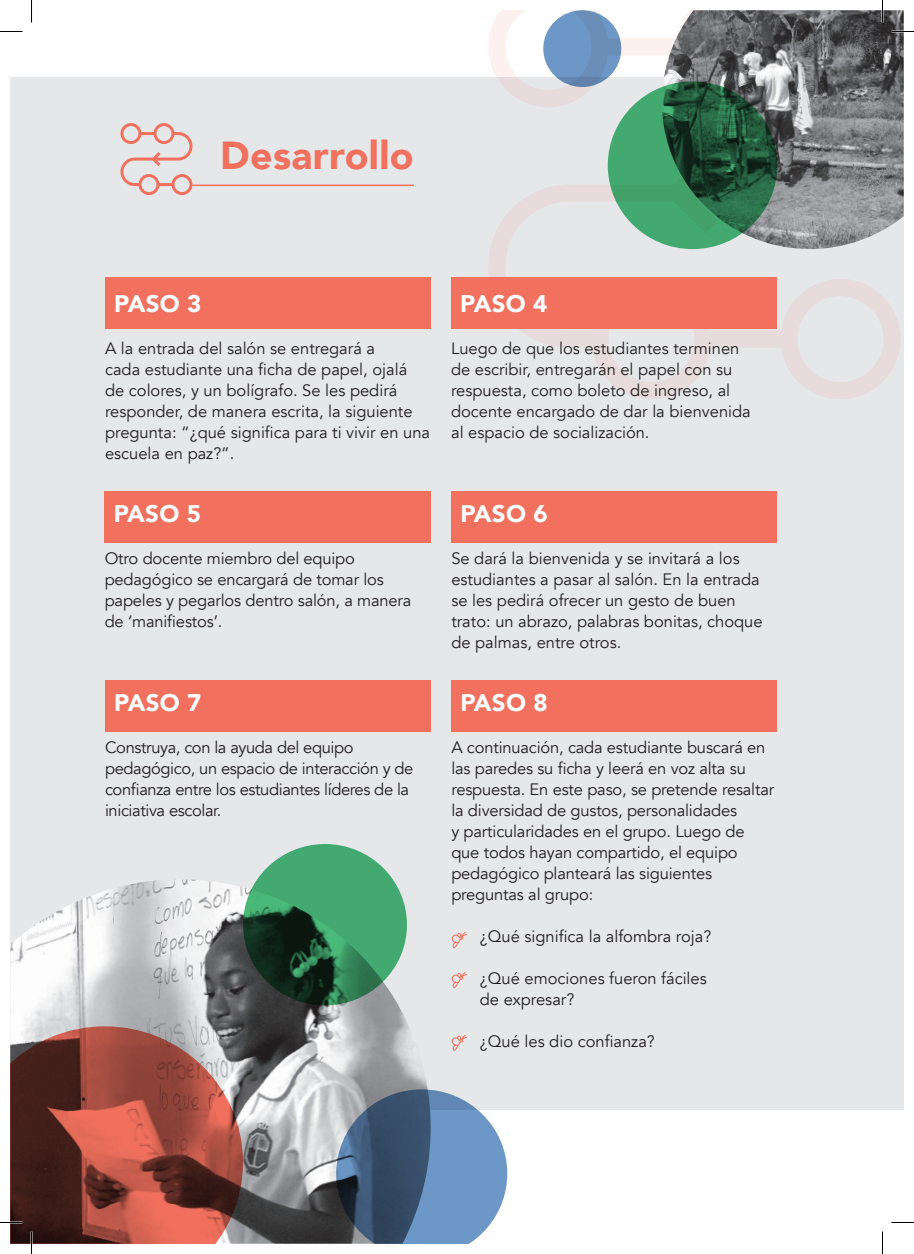
<style>
.page{position:relative;width:914px;height:1254px;background:#fff}
.page>*{position:absolute;margin:0;border:0;box-sizing:border-box;transform-origin:0 0}
.t1{font:900 39px "Avenir";letter-spacing:.01em;color:#f2715e}
.t2{font:900 24px "Avenir";letter-spacing:.01em;color:#fff}
.t3{font:16.5px/21px "Avenir";color:#231f20}
.t4{font:16.5px/21px "Avenir";letter-spacing:-.025em;color:#231f20}
</style>
<div class="page">
<div style="left:10px;top:78px;width:893px;height:1032px;background:#e6e7e9"></div>
<svg style="left:488px;top:10px;width:412px;height:389px"></svg>
<img style="left:650px;top:10px;width:253px;height:260px">
<svg style="left:607px;top:81px;width:170px;height:168px;background:#317951"></svg>
<svg style="left:451px;top:932px;width:15px;height:16px"></svg>
<svg style="left:451px;top:972px;width:15px;height:16px"></svg>
<svg style="left:451px;top:1035px;width:15px;height:16px"></svg>
<hr style="left:192px;top:185px;width:222px;height:1px;background:#f2715e">
<svg style="left:543px;top:10px;width:78px;height:77px;background:#6c93c0"></svg>
<svg style="left:120px;top:123px;width:72px;height:72px"></svg>
<div style="left:451px;top:277px;width:325px;height:51px;background:#f2715e"></div>
<div style="left:451px;top:680px;width:326px;height:51px;background:#f2715e"></div>
<div style="left:451px;top:492px;width:326px;height:51px;background:#f2715e"></div>
<div style="left:105px;top:680px;width:325px;height:51px;background:#f2715e"></div>
<div style="left:105px;top:492px;width:325px;height:51px;background:#f2715e"></div>
<div style="left:105px;top:277px;width:325px;height:51px;background:#f2715e"></div>
<img style="left:10px;top:879px;width:418px;height:364px">
<svg style="left:10px;top:1026px;width:233px;height:217px;background:#8c4c43"></svg>
<svg style="left:336px;top:1089px;width:171px;height:154px;background:#647f9d"></svg>
<svg style="left:243px;top:844px;width:164px;height:161px;background:#337f54"></svg>
<hr style="left:0;top:1221px;width:22px;height:2px;background:#fff">
<hr style="left:881px;top:0;width:2px;height:22px;background:#fff">
<svg style="left:0;top:31px;width:22px;height:1px"></svg>
<svg style="left:891px;top:31px;width:22px;height:1px"></svg>
<svg style="left:0;top:1222px;width:22px;height:1px"></svg>
<svg style="left:891px;top:1222px;width:22px;height:1px"></svg>
<svg style="left:31px;top:0;width:1px;height:22px"></svg>
<svg style="left:31px;top:1231px;width:1px;height:23px"></svg>
<svg style="left:882px;top:0;width:1px;height:22px"></svg>
<svg style="left:882px;top:1231px;width:1px;height:23px"></svg>
<h1 class="t1" style="left:220px;top:122px;width:195px">Desarrollo</h1>
<h2 class="t2" style="left:114px;top:283px;width:89px">PASO 3</h2>
<p class="t3" style="left:105px;top:338px;width:326px">A la entrada del salón se entregará a<br>cada estudiante una ficha de papel, ojalá de colores, y un bolígrafo. Se les pedirá responder, de manera escrita, la siguiente pregunta: “¿qué significa para ti vivir en una escuela en paz?”.</p>
<h2 class="t2" style="left:114px;top:493px;width:89px">PASO 5</h2>
<p class="t3" style="left:105px;top:548px;width:308px">Otro docente miembro del equipo pedagógico se encargará de tomar los papeles y pegarlos dentro salón, a manera de ‘manifiestos’.</p>
<h2 class="t2" style="left:114px;top:682px;width:89px">PASO 7</h2>
<p class="t4" style="left:105px;top:737px;width:310px">Construya, con la ayuda del equipo pedagógico, un espacio de interacción y de confianza entre los estudiantes líderes de la iniciativa escolar.</p>
<h2 class="t2" style="left:460px;top:283px;width:89px">PASO 4</h2>
<p class="t3" style="left:451px;top:338px;width:301px">Luego de que los estudiantes terminen de escribir, entregarán el papel con su respuesta, como boleto de ingreso, al docente encargado de dar la bienvenida al espacio de socialización.</p>
<h2 class="t2" style="left:460px;top:493px;width:89px">PASO 6</h2>
<p class="t3" style="left:451px;top:548px;width:313px">Se dará la bienvenida y se invitará a los estudiantes a pasar al salón. En la entrada se les pedirá ofrecer un gesto de buen trato: un abrazo, palabras bonitas, choque de palmas, entre otros.</p>
<h2 class="t2" style="left:460px;top:682px;width:89px">PASO 8</h2>
<p class="t3" style="left:451px;top:737px;width:324px">A continuación, cada estudiante buscará en las paredes su ficha y leerá en voz alta su respuesta. En este paso, se pretende resaltar la diversidad de gustos, personalidades<br>y particularidades en el grupo. Luego de que todos hayan compartido, el equipo pedagógico planteará las siguientes preguntas al grupo:</p>
<p class="t3" style="left:480px;top:926px;width:233px">¿Qué significa la alfombra roja?</p>
<p class="t3" style="left:480px;top:968px;width:228px">¿Qué emociones fueron fáciles de expresar?</p>
<p class="t3" style="left:480px;top:1031px;width:176px">¿Qué les dio confianza?</p>
</div>
